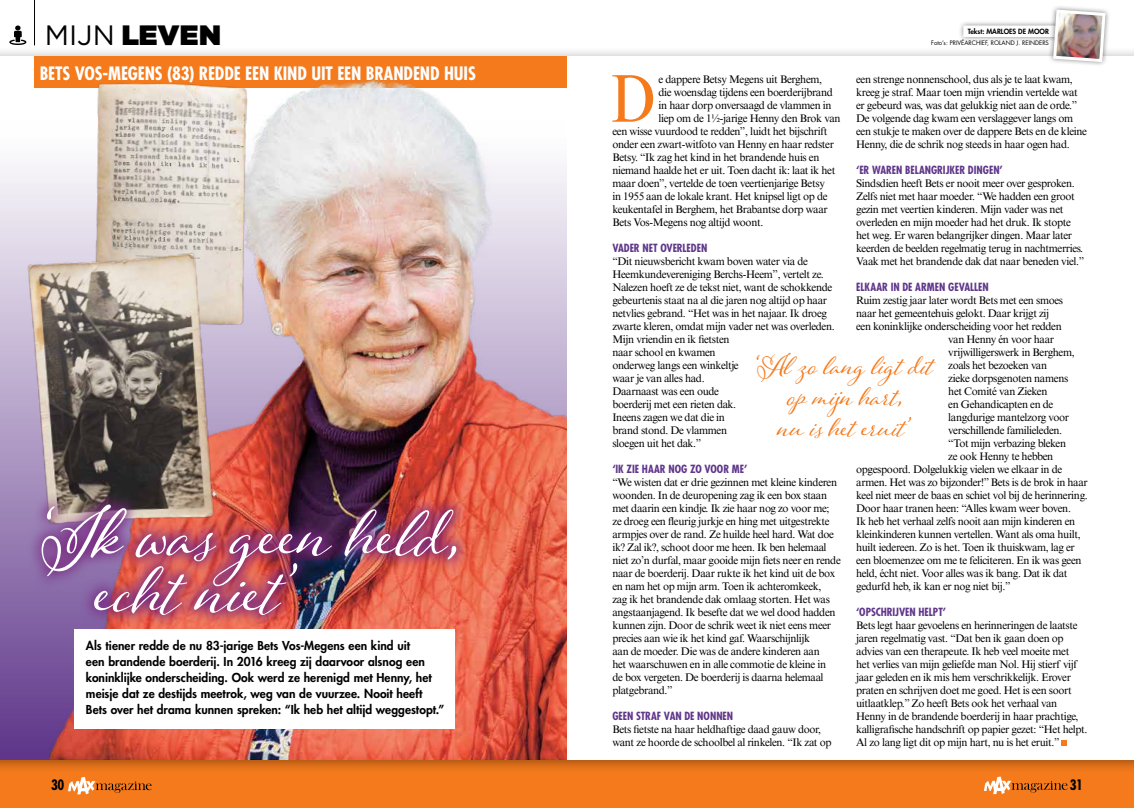
<style>
.page{position:relative;width:1134px;height:808px;background:#fff}
.page>*{position:absolute;margin:0;border:0;box-sizing:border-box;transform-origin:0 0}
.t1{font:89.8px "Adorn S Pomander";color:#fff}
.t2{font:condensed 68.2px "Times NRMT Pro";color:#f47a1c}
.t3{font:35px/31px "Adorn S Pomander";color:#f47a1c;text-align:center}
.t4{font:900 28px "Gotham";letter-spacing:.01em;color:#000}
.t5{font:700 condensed 18px "Futura Std";letter-spacing:-.01em;color:#fff}
.t6{font:700 condensed 14px "Futura Std";color:#000}
.t7{font:800 12px/16px "Futura Std";letter-spacing:.005em;color:#000}
.t8{font:11px/13px "Times NRMT Pro";letter-spacing:-.03em;color:#000}
.t9{font:700 condensed 11px "Futura Std";letter-spacing:-.005em;color:#5f368a}
.t10{font:800 7px "Futura Std";color:#000}
.t11{font:6px "Futura Std";color:#000}
.s1{font-weight:400}
</style>
<div class="page">
<div style="left:0;top:752px;width:1134px;height:56px;background:#f47a1c"></div>
<div style="left:0;top:46px;width:1134px;height:728px;background:#000;opacity:.4"></div>
<div style="left:0;top:57px;width:1134px;height:703px;background:#fff"></div>
<hr style="left:34px;top:0;width:1px;height:45px;background:#000">
<svg style="left:9px;top:26px;width:17px;height:19px"></svg>
<svg style="left:1061px;top:740px;width:6px;height:6px"></svg>
<div style="left:34px;top:57px;width:533px;height:31px;background:#f47a1c"></div>
<div style="left:0;top:120px;width:567px;height:640px;background:linear-gradient(to bottom,#fff,#5e3589)"></div>
<svg style="left:984px;top:776px;width:83px;height:19px"></svg>
<svg style="left:68px;top:777px;width:84px;height:18px"></svg>
<div style="left:958px;top:20px;width:117px;height:22px;background:#000;opacity:.5"></div>
<div style="left:963px;top:26px;width:106px;height:11px;background:#fff"></div>
<img style="left:49px;top:46px;width:518px;height:714px">
<img style="left:60px;top:75px;width:206px;height:274px">
<img style="left:9px;top:233px;width:216px;height:307px">
<div style="left:1048px;top:4px;width:62px;height:63px;background:#000;opacity:.5"></div>
<svg style="left:1051px;top:8px;width:56px;height:56px"></svg>
<img style="left:27px;top:491px;width:443px;height:138px">
<div style="left:75px;top:629px;width:380px;height:100px;background:#fff"></div>
<h3 class="t4" style="left:45px;top:15px;width:178px"><span class="s1">MIJN</span> LEVEN</h3>
<h3 class="t5" style="left:40px;top:62px;width:438px">BETS VOS-MEGENS (83) REDDE EEN KIND UIT EEN BRANDEND HUIS</h3>
<h1 class="t1" style="left:41px;top:469px;width:419px">Ik was geen held,‘</h1>
<h1 class="t1" style="left:94px;top:526px;width:205px">echt niet’</h1>
<p class="t7" style="left:86px;top:638px;width:360px">Als tiener redde de nu 83-jarige Bets Vos-Megens een kind uit<br>een brandende boerderij. In 2016 kreeg zij daarvoor alsnog een koninklijke onderscheiding. Ook werd ze herenigd met Henny, het meisje dat ze destijds meetrok, weg van de vuurzee. Nooit heeft Bets over het drama kunnen spreken: “Ik heb het altijd weggestopt.”</p>
<p class="t10" style="left:968px;top:27px;width:83px">Tekst: MARLOES DE MOOR</p>
<p class="t11" style="left:931px;top:39px;width:119px">Foto’s: PRIVÉARCHIEF, ROLAND J. REINDERS</p>
<h2 class="t2" style="left:611px;top:59px;width:46px">D</h2>
<p class="t8" style="left:658px;top:73px;width:165px">e dappere Betsy Megens uit Berghem,</p>
<p class="t8" style="left:856px;top:73px;width:232px">een strenge nonnenschool, dus als je te laat kwam, kreeg je straf. Maar toen mijn vriendin vertelde wat er gebeurd was, was dat gelukkig niet aan de orde.” De volgende dag kwam een verslaggever langs om een stukje te maken over de dappere Bets en de kleine Henny, die de schrik nog steeds in haar ogen had.</p>
<p class="t9" style="left:856px;top:163px;width:148px">‘ER WAREN BELANGRIJKER DINGEN’</p>
<p class="t8" style="left:856px;top:177px;width:229px">Sindsdien heeft Bets er nooit meer over gesproken.<br>Zelfs niet met haar moeder. “We hadden een groot gezin met veertien kinderen. Mijn vader was net overleden en mijn moeder had het druk. Ik stopte het weg. Er waren belangrijker dingen. Maar later keerden de beelden regelmatig terug in nachtmerries.<br>Vaak met het brandende dak dat naar beneden viel.”</p>
<p class="t9" style="left:856px;top:280px;width:134px">ELKAAR IN DE ARMEN GEVALLEN</p>
<p class="t8" style="left:856px;top:294px;width:208px">Ruim zestig jaar later wordt Bets met een smoes</p>
<p class="t8" style="left:856px;top:307px;width:195px">naar het gemeentehuis gelokt. Daar krijgt zij</p>
<p class="t8" style="left:856px;top:320px;width:207px">een koninklijke onderscheiding voor het redden</p>
<p class="t8" style="left:948px;top:333px;width:107px">van Henny én voor haar</p>
<p class="t8" style="left:948px;top:346px;width:128px">vrijwilligerswerk in Berghem,</p>
<p class="t8" style="left:948px;top:359px;width:100px">zoals het bezoeken van</p>
<p class="t8" style="left:948px;top:372px;width:122px">zieke dorpsgenoten namens</p>
<p class="t8" style="left:948px;top:385px;width:101px">het Comité van Zieken</p>
<p class="t8" style="left:948px;top:398px;width:107px">en Gehandicapten en de</p>
<p class="t8" style="left:948px;top:411px;width:122px">langdurige mantelzorg voor</p>
<p class="t8" style="left:948px;top:424px;width:115px">verschillende familieleden.</p>
<p class="t8" style="left:948px;top:437px;width:119px">“Tot mijn verbazing bleken</p>
<p class="t8" style="left:948px;top:450px;width:106px">ze ook Henny te hebben</p>
<p class="t8" style="left:856px;top:463px;width:208px">opgespoord. Dolgelukkig vielen we elkaar in de</p>
<p class="t8" style="left:856px;top:476px;width:233px">armen. Het was zo bijzonder!” Bets is de brok in haar</p>
<p class="t8" style="left:856px;top:489px;width:233px">keel niet meer de baas en schiet vol bij de herinnering.</p>
<p class="t8" style="left:856px;top:502px;width:216px">Door haar tranen heen: “Alles kwam weer boven.</p>
<p class="t8" style="left:856px;top:515px;width:221px">Ik heb het verhaal zelfs nooit aan mijn kinderen en</p>
<p class="t8" style="left:856px;top:528px;width:226px">kleinkinderen kunnen vertellen. Want als oma huilt,</p>
<p class="t8" style="left:856px;top:541px;width:220px">huilt iedereen. Zo is het. Toen ik thuiskwam, lag er</p>
<p class="t8" style="left:856px;top:554px;width:227px">een bloemenzee om me te feliciteren. En ik was geen</p>
<p class="t8" style="left:856px;top:567px;width:213px">held, écht niet. Voor alles was ik bang. Dat ik dat</p>
<p class="t8" style="left:856px;top:580px;width:156px">gedurfd heb, ik kan er nog niet bij.”</p>
<p class="t9" style="left:856px;top:605px;width:91px">‘OPSCHRIJVEN HELPT’</p>
<p class="t8" style="left:856px;top:619px;width:233px">Bets legt haar gevoelens en herinneringen de laatste jaren regelmatig vast. “Dat ben ik gaan doen op advies van een therapeute. Ik heb veel moeite met<br>het verlies van mijn geliefde man Nol. Hij stierf vijf jaar geleden en ik mis hem verschrikkelijk. Erover praten en schrijven doet me goed. Het is een soort uitlaatklep.” Zo heeft Bets ook het verhaal van Henny in de brandende boerderij in haar prachtige, kalligrafische handschrift op papier gezet: “Het helpt.<br>Al zo lang ligt dit op mijn hart, nu is het eruit.”</p>
<p class="t8" style="left:658px;top:86px;width:176px">die woensdag tijdens een boerderijbrand</p>
<p class="t8" style="left:658px;top:99px;width:175px">in haar dorp onversaagd de vlammen in</p>
<p class="t8" style="left:658px;top:112px;width:184px">liep om de 1½-jarige Henny den Brok van</p>
<p class="t8" style="left:612px;top:125px;width:217px">een wisse vuurdood te redden”, luidt het bijschrift</p>
<p class="t8" style="left:612px;top:138px;width:223px">onder een zwart-witfoto van Henny en haar redster</p>
<p class="t8" style="left:612px;top:151px;width:209px">Betsy. “Ik zag het kind in het brandende huis en</p>
<p class="t8" style="left:612px;top:164px;width:224px">niemand haalde het er uit. Toen dacht ik: laat ik het</p>
<p class="t8" style="left:612px;top:177px;width:214px">maar doen”, vertelde de toen veertienjarige Betsy</p>
<p class="t8" style="left:612px;top:190px;width:217px">in 1955 aan de lokale krant. Het knipsel ligt op de</p>
<p class="t8" style="left:612px;top:203px;width:217px">keukentafel in Berghem, het Brabantse dorp waar</p>
<p class="t8" style="left:612px;top:216px;width:153px">Bets Vos-Megens nog altijd woont.</p>
<p class="t9" style="left:612px;top:241px;width:96px">VADER NET OVERLEDEN</p>
<p class="t8" style="left:612px;top:255px;width:224px">“Dit nieuwsbericht kwam boven water via de Heemkundevereniging Berchs-Heem”, vertelt ze.<br>Nalezen hoeft ze de tekst niet, want de schokkende gebeurtenis staat na al die jaren nog altijd op haar netvlies gebrand. “Het was in het najaar. Ik droeg zwarte kleren, omdat mijn vader net was overleden.<br>Mijn vriendin en ik fietsten<br>naar school en kwamen<br>onderweg langs een winkeltje<br>waar je van alles had.<br>Daarnaast was een oude<br>boerderij met een rieten dak.<br>Ineens zagen we dat die in<br>brand stond. De vlammen<br>sloegen uit het dak.”</p>
<p class="t9" style="left:612px;top:462px;width:136px">‘IK ZIE HAAR NOG ZO VOOR ME’</p>
<p class="t8" style="left:612px;top:476px;width:230px">“We wisten dat er drie gezinnen met kleine kinderen woonden. In de deuropening zag ik een box staan met daarin een kindje. Ik zie haar nog zo voor me; ze droeg een fleurig jurkje en hing met uitgestrekte armpjes over de rand. Ze huilde heel hard. Wat doe ik? Zal ik?, schoot door me heen. Ik ben helemaal niet zo’n durfal, maar gooide mijn fiets neer en rende naar de boerderij. Daar rukte ik het kind uit de box en nam het op mijn arm. Toen ik achteromkeek,<br>zag ik het brandende dak omlaag storten. Het was angstaanjagend. Ik besefte dat we wel dood hadden kunnen zijn. Door de schrik weet ik niet eens meer precies aan wie ik het kind gaf. Waarschijnlijk<br>aan de moeder. Die was de andere kinderen aan<br>het waarschuwen en in alle commotie de kleine in<br>de box vergeten. De boerderij is daarna helemaal platgebrand.”</p>
<p class="t9" style="left:612px;top:709px;width:122px">GEEN STRAF VAN DE NONNEN</p>
<p class="t8" style="left:612px;top:723px;width:221px">Bets fietste na haar heldhaftige daad gauw door, want ze hoorde de schoolbel al rinkelen. “Ik zat op</p>
<h3 class="t3" style="left:756px;top:345px;width:178px">‘Al zo lang ligt dit op mijn hart,<br>nu is het eruit’</h3>
<p class="t6" style="left:51px;top:776px;width:15px">30</p>
<p class="t6" style="left:1070px;top:776px;width:15px">31</p>
</div>
